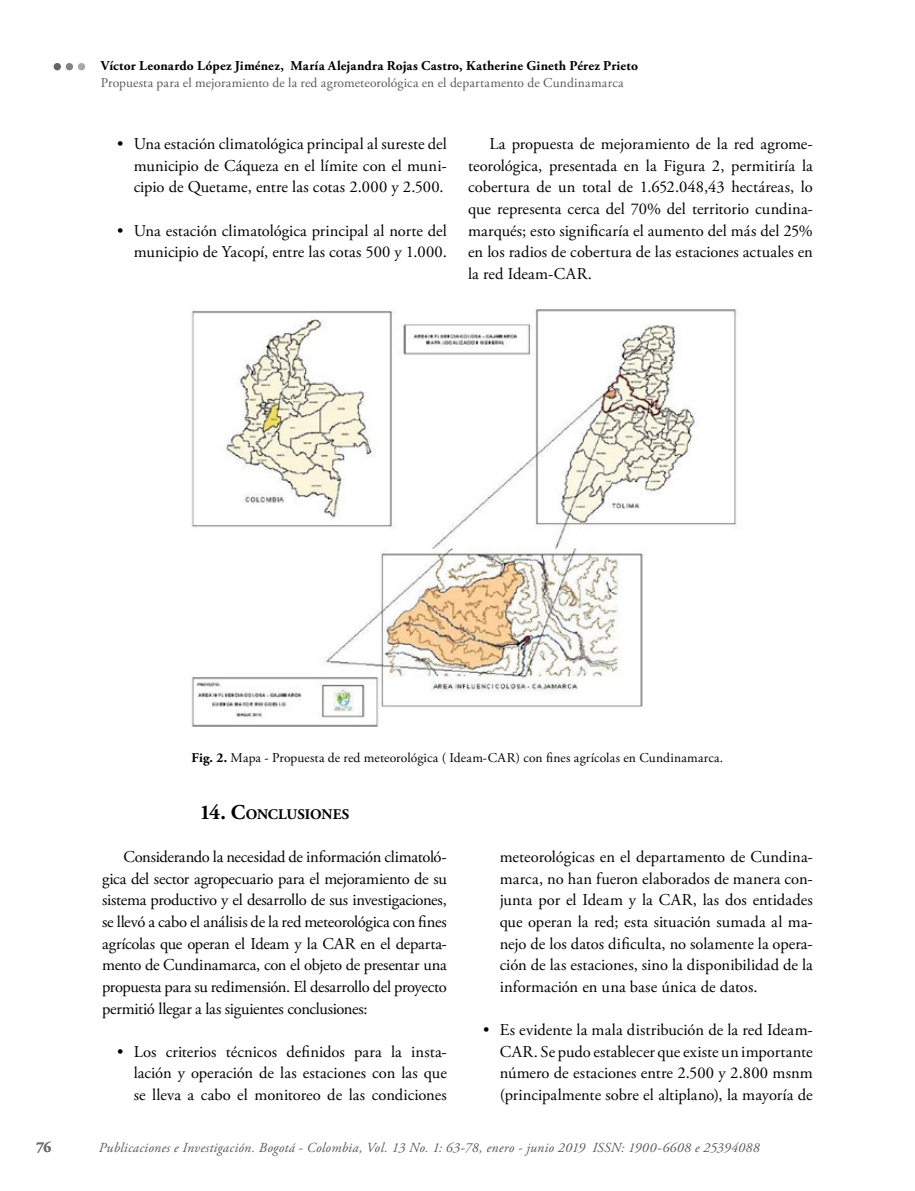
<style>
.page{position:relative;width:915px;height:1191px;background:#fff}
.page>*{position:absolute;margin:0;border:0;box-sizing:border-box;transform-origin:0 0}
.t1{font:16.5px/21.6px "Adobe Garamond Pro";letter-spacing:-.005em;color:#000;text-align:justify}
.t2{font:700 15px "Adobe Garamond Pro";color:#6d6e71}
.t3{font:700 14.7px "Adobe Garamond Pro";letter-spacing:-.01em;color:#000}
.t4{font:italic 13.8px "Adobe Garamond Pro";letter-spacing:.02em;color:#58595b}
.t5{font:13.5px "Adobe Garamond Pro";letter-spacing:.005em;color:#58595b}
.t6{font:13.5px "Adobe Garamond Pro";letter-spacing:.005em;color:#000}
.t7{font:700 13.5px "Adobe Garamond Pro";letter-spacing:.015em;color:#000}
.s1{font-weight:700}
.s2{font-size:21px}
</style>
<div class="page">
<div style="left:54px;top:63px;width:7px;height:7px;background:#636466;border-radius:50%"></div>
<div style="left:66px;top:63px;width:7px;height:7px;background:#808285;border-radius:50%"></div>
<div style="left:78px;top:63px;width:7px;height:7px;background:#a7a9ac;border-radius:50%"></div>
<img style="left:191px;top:309px;width:546px;height:417px">
<p class="t7" style="left:101px;top:58px;width:538px">Víctor Leonardo López Jiménez, María Alejandra Rojas Castro, Katherine Gineth Pérez Prieto</p>
<p class="t5" style="left:101px;top:75px;width:524px">Propuesta para el mejoramiento de la red agrometeorológica en el departamento de Cundinamarca</p>
<p class="t1" style="left:134px;top:134px;width:314px;text-indent:-16px">• Una estación climatológica principal al sureste del municipio de Cáqueza en el límite con el muni&shy;cipio de Quetame, entre las cotas 2.000 y 2.500.</p>
<p class="t1" style="left:117px;top:220px;width:331px;text-align:right">• Una estación climatológica principal al norte del municipio de Yacopí, entre las cotas 500 y 1.000.</p>
<p class="t1" style="left:468px;top:134px;width:346px;text-indent:21px">La propuesta de mejoramiento de la red agrome&shy;teorológica, presentada en la Figura 2, permitiría la cobertura de un total de 1.652.048,43 hectáreas, lo que representa cerca del 70% del territorio cundina&shy;marqués; esto significaría el aumento del más del 25% en los radios de cobertura de las estaciones actuales en la red Ideam-CAR.</p>
<p class="t2" style="left:36px;top:1138px;width:17px">76</p>
<p class="t6" style="left:191px;top:749px;width:533px"><span class="s1">Fig. 2.</span> Mapa - Propuesta de red meteorológica ( Ideam-CAR) con fines agrícolas en Cundinamarca.</p>
<p class="t3" style="left:200px;top:806px;width:151px"><span class="s2">14. C</span>ONCLUSIONES</p>
<p class="t1" style="left:102px;top:847px;width:346px;text-indent:21px">Considerando la necesidad de información climatoló&shy;gica del sector agropecuario para el mejoramiento de su sistema productivo y el desarrollo de sus investigaciones, se llevó a cabo el análisis de la red meteorológica con fines agrícolas que operan el Ideam y la CAR en el departa&shy;mento de Cundinamarca, con el objeto de presentar una propuesta para su redimensión. El desarrollo del proyecto permitió llegar a las siguientes conclusiones:</p>
<p class="t1" style="left:134px;top:1041px;width:314px;text-indent:-16px">• Los criterios técnicos definidos para la insta&shy;lación y operación de las estaciones con las que se lleva a cabo el monitoreo de las condiciones</p>
<p class="t1" style="left:499px;top:846px;width:315px">meteorológicas en el departamento de Cundina&shy;marca, no han fueron elaborados de manera con&shy;junta por el Ideam y la CAR, las dos entidades que operan la red; esta situación sumada al ma&shy;nejo de los datos dificulta, no solamente la opera&shy;ción de las estaciones, sino la disponibilidad de la información en una base única de datos.</p>
<p class="t1" style="left:499px;top:1019px;width:314px;text-indent:-16px">• Es evidente la mala distribución de la red Ideam-CAR. Se pudo establecer que existe un importante número de estaciones entre 2.500 y 2.800 msnm (principalmente sobre el altiplano), la mayoría de</p>
<p class="t4" style="left:99px;top:1139px;width:662px">Publicaciones e Investigación. Bogotá - Colombia, Vol. 13 No. 1: 63-78, enero - junio 2019 ISSN: 1900-6608 e 25394088</p>
</div>
